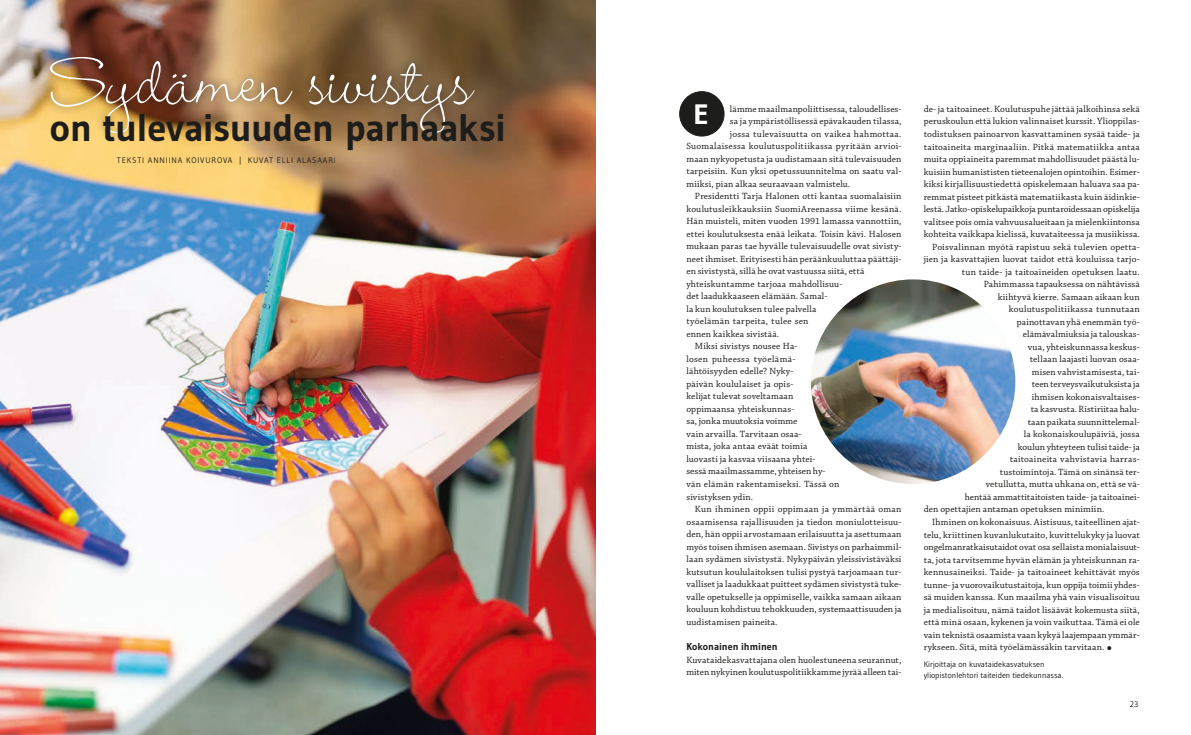
<style>
.page{position:relative;width:1191px;height:735px;background:#fff}
.page>*{position:absolute;margin:0;border:0;box-sizing:border-box;transform-origin:0 0}
.t1{font:300 88px "Wendy LP Std";color:#fff}
.t2{font:700 38.4px "Gudea";letter-spacing:-.015em;color:#1d1d1b}
.t3{font:700 28px "Gudea";color:#fff}
.t4{font:700 10px "Gudea";color:#1d1d1b}
.t5{font:9.5px/12.5px "Chaparral Pro";letter-spacing:.015em;color:#1d1d1b}
.t6{font:9.5px "Chaparral Pro";letter-spacing:.035em;color:#1d1d1b}
.t7{font:9.5px "Chaparral Pro";letter-spacing:-.005em;color:#1d1d1b}
.t8{font:8px/11px "Gudea";color:#1d1d1b}
.t9{font:8px "Gudea";letter-spacing:.1em;color:#1d1d1b}
.s1{font-size:19px}
</style>
<div class="page">
<div style="left:679px;top:92px;width:45px;height:44px;background:#1d1d1b;border-radius:50%"></div>
<div style="left:679px;top:91px;width:45px;height:45px;border:1px solid #1d1d1b;border-radius:50%"></div>
<img style="left:0;top:0;width:595px;height:734px">
<img style="left:811px;top:279px;width:204px;height:204px;border-radius:102px">
<div style="left:41px;top:47px;width:442px;height:96px;background:#1d1d1b;opacity:.7"></div>
<h1 class="t1" style="left:51px;top:32px;width:423px">Sydämen sivistys</h1>
<h2 class="t2" style="left:50px;top:104px;width:458px">on tulevaisuuden parhaaksi</h2>
<p class="t9" style="left:117px;top:155px;width:221px">TEKSTI ANNIINA KOIVUROVA | KUVAT ELLI ALASAARI</p>
<h3 class="t3" style="left:693px;top:97px;width:17px">E</h3>
<p class="t5" style="left:730px;top:103px;width:173px">lämme maailmanpoliittisessa, taloudellises-</p>
<p class="t5" style="left:730px;top:115px;width:173px">sa ja ympäristöllisessä epävakauden tilassa,</p>
<p class="t5" style="left:730px;top:128px;width:173px">jossa tulevaisuutta on vaikea hahmottaa.</p>
<p class="t5" style="left:686px;top:140px;width:217px">Suomalaisessa koulutuspolitiikassa pyritään arvioi-</p>
<p class="t5" style="left:686px;top:153px;width:217px">maan nykyopetusta ja uudistamaan sitä tulevaisuuden</p>
<p class="t5" style="left:686px;top:165px;width:217px">tarpeisiin. Kun yksi opetussuunnitelma on saatu val-</p>
<p class="t5" style="left:686px;top:178px;width:165px">miiksi, pian alkaa seuraavaan valmistelu.</p>
<p class="t5" style="left:695px;top:190px;width:208px">Presidentti Tarja Halonen otti kantaa suomalaisiin</p>
<p class="t5" style="left:686px;top:203px;width:217px">koulutusleikkauksiin SuomiAreenassa viime kesänä.</p>
<p class="t5" style="left:686px;top:215px;width:217px">Hän muisteli, miten vuoden 1991 lamassa vannottiin,</p>
<p class="t5" style="left:686px;top:228px;width:216px">ettei koulutuksesta enää leikata. Toisin kävi. Halosen</p>
<p class="t5" style="left:686px;top:240px;width:217px">mukaan paras tae hyvälle tulevaisuudelle ovat sivisty-</p>
<p class="t5" style="left:686px;top:253px;width:217px">neet ihmiset. Erityisesti hän peräänkuuluttaa päättäji-</p>
<p class="t5" style="left:686px;top:265px;width:179px">en sivistystä, sillä he ovat vastuussa siitä, että</p>
<p class="t5" style="left:686px;top:278px;width:157px">yhteiskuntamme tarjoaa mahdollisuu-</p>
<p class="t5" style="left:686px;top:290px;width:142px">det laadukkaaseen elämään. Samal-</p>
<p class="t5" style="left:686px;top:303px;width:131px">la kun koulutuksen tulee palvella</p>
<p class="t6" style="left:686px;top:316px;width:124px">työelämän tarpeita, tulee sen</p>
<p class="t5" style="left:686px;top:328px;width:94px">ennen kaikkea sivistää.</p>
<p class="t5" style="left:695px;top:340px;width:104px">Miksi sivistys nousee Ha-</p>
<p class="t6" style="left:686px;top:353px;width:111px">losen puheessa työelämä-</p>
<p class="t5" style="left:686px;top:365px;width:108px">lähtöisyyden edelle? Nyky-</p>
<p class="t5" style="left:686px;top:378px;width:108px">päivän koululaiset ja opis-</p>
<p class="t5" style="left:686px;top:390px;width:109px">kelijat tulevat soveltamaan</p>
<p class="t5" style="left:686px;top:403px;width:109px">oppimaansa yhteiskunnas-</p>
<p class="t5" style="left:686px;top:415px;width:113px">sa, jonka muutoksia voimme</p>
<p class="t5" style="left:686px;top:428px;width:116px">vain arvailla. Tarvitaan osaa-</p>
<p class="t5" style="left:686px;top:440px;width:122px">mista, joka antaa eväät toimia</p>
<p class="t5" style="left:686px;top:453px;width:131px">luovasti ja kasvaa viisaana yhtei-</p>
<p class="t5" style="left:686px;top:465px;width:141px">sessä maailmassamme, yhteisen hy-</p>
<p class="t5" style="left:686px;top:478px;width:154px">vän elämän rakentamiseksi. Tässä on</p>
<p class="t5" style="left:686px;top:490px;width:68px">sivistyksen ydin.</p>
<p class="t6" style="left:695px;top:503px;width:208px">Kun ihminen oppii oppimaan ja ymmärtää oman</p>
<p class="t5" style="left:686px;top:515px;width:217px">osaamisensa rajallisuuden ja tiedon moniulotteisuu-</p>
<p class="t5" style="left:686px;top:528px;width:216px">den, hän oppii arvostamaan erilaisuutta ja asettumaan</p>
<p class="t5" style="left:686px;top:540px;width:217px">myös toisen ihmisen asemaan. Sivistys on parhaimmil-</p>
<p class="t5" style="left:686px;top:553px;width:216px">laan sydämen sivistystä. Nykypäivän yleissivistäväksi</p>
<p class="t5" style="left:686px;top:565px;width:217px">kutsutun koululaitoksen tulisi pystyä tarjoamaan tur-</p>
<p class="t5" style="left:686px;top:578px;width:217px">valliset ja laadukkaat puitteet sydämen sivistystä tuke-</p>
<p class="t5" style="left:686px;top:590px;width:217px">valle opetukselle ja oppimiselle, vaikka samaan aikaan</p>
<p class="t5" style="left:686px;top:603px;width:216px">kouluun kohdistuu tehokkuuden, systemaattisuuden ja</p>
<p class="t5" style="left:686px;top:615px;width:93px">uudistamisen paineita.</p>
<p class="t4" style="left:686px;top:640px;width:93px">Kokonainen ihminen</p>
<p class="t5" style="left:686px;top:653px;width:217px">Kuvataidekasvattajana olen huolestuneena seurannut, miten nykyinen koulutuspolitiikkamme jyrää alleen tai-</p>
<p class="t5" style="left:923px;top:103px;width:217px">de- ja taitoaineet. Koulutuspuhe jättää jalkoihinsa sekä</p>
<p class="t5" style="left:923px;top:115px;width:218px">peruskoulun että lukion valinnaiset kurssit. Ylioppilas-</p>
<p class="t5" style="left:923px;top:128px;width:217px">todistuksen painoarvon kasvattaminen sysää taide- ja</p>
<p class="t6" style="left:923px;top:141px;width:217px">taitoaineita marginaaliin. Pitkä matematiikka antaa</p>
<p class="t5" style="left:923px;top:153px;width:218px">muita oppiaineita paremmat mahdollisuudet päästä lu-</p>
<p class="t5" style="left:923px;top:165px;width:218px">kuisiin humanististen tieteenalojen opintoihin. Esimer-</p>
<p class="t5" style="left:923px;top:178px;width:218px">kiksi kirjallisuustiedettä opiskelemaan haluava saa pa-</p>
<p class="t5" style="left:923px;top:190px;width:218px">remmat pisteet pitkästä matematiikasta kuin äidinkie-</p>
<p class="t7" style="left:923px;top:204px;width:217px">lestä. Jatko-opiskelupaikkoja puntaroidessaan opiskelija</p>
<p class="t5" style="left:923px;top:215px;width:217px">valitsee pois omia vahvuusalueitaan ja mielenkiintonsa</p>
<p class="t5" style="left:923px;top:228px;width:217px">kohteita vaikkapa kielissä, kuvataiteessa ja musiikissa.</p>
<p class="t5" style="left:932px;top:240px;width:209px">Poisvalinnan myötä rapistuu sekä tulevien opetta-</p>
<p class="t5" style="left:923px;top:253px;width:218px">jien ja kasvattajien luovat taidot että kouluissa tarjo-</p>
<p class="t5" style="left:961px;top:265px;width:179px">tun taide- ja taitoaineiden opetuksen laatu.</p>
<p class="t5" style="left:983px;top:278px;width:158px">Pahimmassa tapauksessa on nähtävissä</p>
<p class="t5" style="left:997px;top:290px;width:144px">kiihtyvä kierre. Samaan aikaan kun</p>
<p class="t6" style="left:1008px;top:304px;width:133px">koulutuspolitiikassa tunnutaan</p>
<p class="t5" style="left:1016px;top:315px;width:124px">painottavan yhä enemmän työ-</p>
<p class="t5" style="left:1022px;top:328px;width:119px">elämävalmiuksia ja talouskas-</p>
<p class="t5" style="left:1027px;top:341px;width:113px">vua, yhteiskunnassa keskus-</p>
<p class="t5" style="left:1029px;top:353px;width:112px">tellaan laajasti luovan osaa-</p>
<p class="t5" style="left:1031px;top:366px;width:109px">misen vahvistamisesta, tai-</p>
<p class="t5" style="left:1031px;top:378px;width:110px">teen terveysvaikutuksista ja</p>
<p class="t5" style="left:1031px;top:391px;width:109px">ihmisen kokonaisvaltaises-</p>
<p class="t5" style="left:1030px;top:403px;width:111px">ta kasvusta. Ristiriitaa halu-</p>
<p class="t5" style="left:1027px;top:416px;width:113px">taan paikata suunnittelemal-</p>
<p class="t5" style="left:1023px;top:428px;width:118px">la kokonaiskoulupäiviä, jossa</p>
<p class="t5" style="left:1017px;top:441px;width:124px">koulun yhteyteen tulisi taide- ja</p>
<p class="t5" style="left:1009px;top:453px;width:131px">taitoaineita vahvistavia harras-</p>
<p class="t5" style="left:999px;top:466px;width:142px">tustoimintoja. Tämä on sinänsä ter-</p>
<p class="t5" style="left:985px;top:478px;width:156px">vetullutta, mutta uhkana on, että se vä-</p>
<p class="t5" style="left:964px;top:491px;width:176px">hentää ammattitaitoisten taide- ja taitoainei-</p>
<p class="t5" style="left:923px;top:503px;width:182px">den opettajien antaman opetuksen minimiin.</p>
<p class="t5" style="left:932px;top:516px;width:209px">Ihminen on kokonaisuus. Aistisuus, taiteellinen ajat-</p>
<p class="t5" style="left:923px;top:528px;width:218px">telu, kriittinen kuvanlukutaito, kuvittelukyky ja luovat</p>
<p class="t5" style="left:923px;top:541px;width:218px">ongelmanratkaisutaidot ovat osa sellaista monialaisuut-</p>
<p class="t5" style="left:923px;top:553px;width:218px">ta, jota tarvitsemme hyvän elämän ja yhteiskunnan ra-</p>
<p class="t5" style="left:923px;top:566px;width:217px">kennusaineiksi. Taide- ja taitoaineet kehittävät myös</p>
<p class="t5" style="left:923px;top:578px;width:218px">tunne- ja vuorovaikutustaitoja, kun oppija toimii yhdes-</p>
<p class="t5" style="left:923px;top:591px;width:217px">sä muiden kanssa. Kun maailma yhä vain visualisoituu</p>
<p class="t5" style="left:923px;top:603px;width:217px">ja medialisoituu, nämä taidot lisäävät kokemusta siitä,</p>
<p class="t5" style="left:923px;top:616px;width:218px">että minä osaan, kykenen ja voin vaikuttaa. Tämä ei ole</p>
<p class="t5" style="left:923px;top:628px;width:218px">vain teknistä osaamista vaan kykyä laajempaan ymmär-</p>
<p class="t5" style="left:923px;top:641px;width:190px">rykseen. Sitä, mitä työelämässäkin tarvitaan. <span class="s1">•</span></p>
<p class="t8" style="left:923px;top:658px;width:141px">Kirjoittaja on kuvataidekasvatuksen yliopistonlehtori taiteiden tiedekunnassa.</p>
<p class="t8" style="left:1129px;top:697px;width:10px">23</p>
</div>
